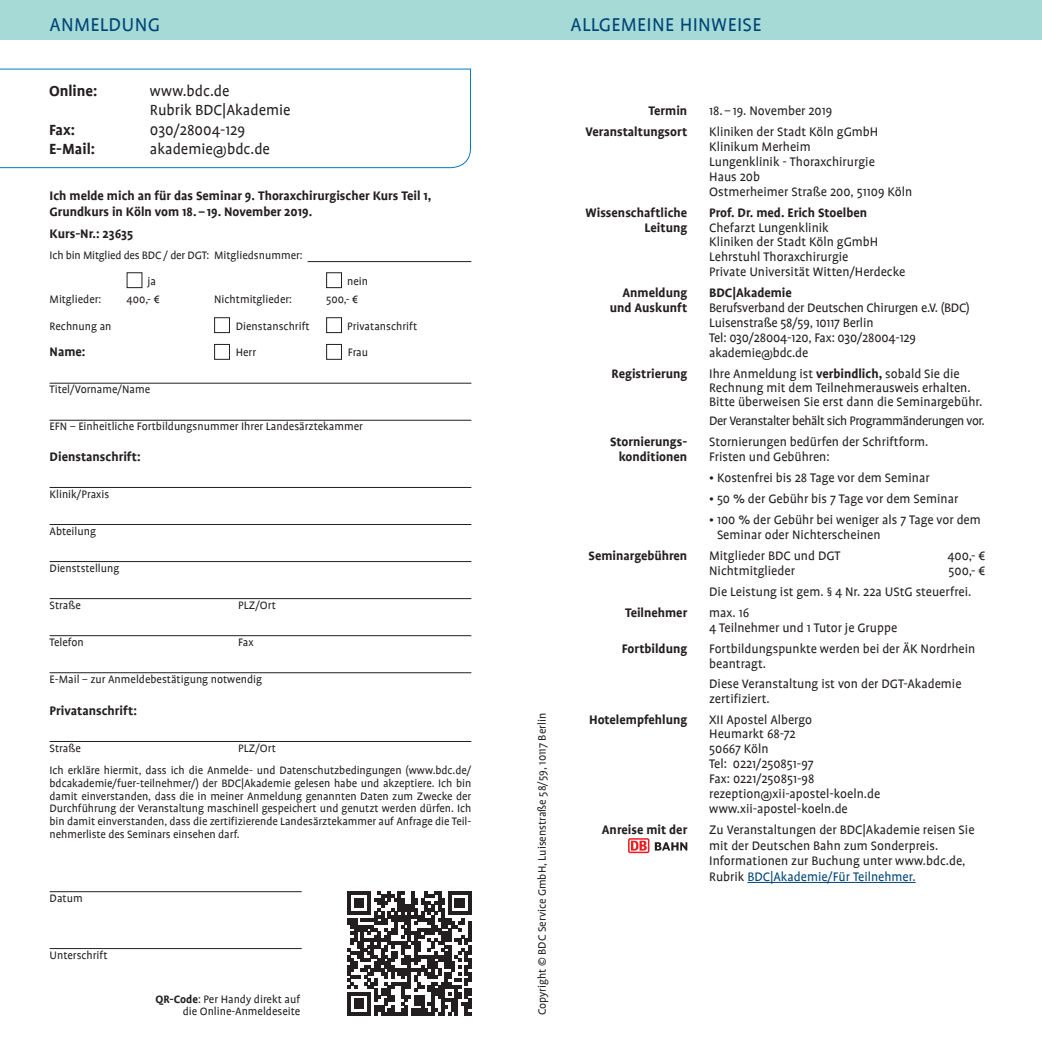
<style>
.page{position:relative;width:1042px;height:1042px;background:#fff}
.page>*{position:absolute;margin:0;border:0;box-sizing:border-box;transform-origin:0 0}
.t1{font:21px "Profile";letter-spacing:.015em;color:#004577}
.t2{font:16.62px/19.2px "Profile";color:#231f20}
.t3{font:700 16.62px "Profile";color:#231f20}
.t4{font:14px/14.9px "Profile";color:#231f20}
.t5{font:700 14px/14.9px "Profile";color:#231f20;text-align:right}
.t6{font:14px "Profile";letter-spacing:-.03em;color:#231f20}
.t7{font:12.25px/12.8px "Profile";color:#231f20;text-align:right}
.s1{font-weight:700}
.s2{color:#004577}
</style>
<div class="page">
<div style="left:0;top:0;width:1042px;height:40px;background:#a6dad6"></div>
<svg style="left:628px;top:838px;width:21px;height:15px"></svg>
<svg style="left:629px;top:839px;width:19px;height:12px"></svg>
<svg style="left:631px;top:841px;width:16px;height:9px"></svg>
<svg style="left:655px;top:842px;width:32px;height:8px"></svg>
<hr style="left:747px;top:882px;width:168px;height:1px;background:#004577">
<hr style="left:308px;top:261px;width:163px;height:1px;background:#231f20">
<hr style="left:50px;top:383px;width:421px;height:1px;background:#231f20">
<hr style="left:50px;top:420px;width:421px;height:1px;background:#231f20">
<hr style="left:50px;top:487px;width:421px;height:1px;background:#231f20">
<hr style="left:50px;top:524px;width:421px;height:1px;background:#231f20">
<hr style="left:50px;top:561px;width:421px;height:1px;background:#231f20">
<hr style="left:50px;top:598px;width:421px;height:1px;background:#231f20">
<hr style="left:50px;top:635px;width:421px;height:1px;background:#231f20">
<hr style="left:50px;top:672px;width:421px;height:1px;background:#231f20">
<hr style="left:50px;top:741px;width:421px;height:1px;background:#231f20">
<hr style="left:50px;top:891px;width:252px;height:1px;background:#231f20">
<hr style="left:50px;top:948px;width:252px;height:1px;background:#231f20">
<div style="left:127px;top:272px;width:15px;height:16px;border:1px solid #231f20"></div>
<div style="left:326px;top:272px;width:16px;height:16px;border:1px solid #231f20"></div>
<div style="left:214px;top:317px;width:16px;height:16px;border:1px solid #231f20"></div>
<div style="left:326px;top:317px;width:16px;height:16px;border:1px solid #231f20"></div>
<div style="left:214px;top:344px;width:16px;height:16px;border:1px solid #231f20"></div>
<div style="left:326px;top:344px;width:16px;height:16px;border:1px solid #231f20"></div>
<svg style="left:0;top:68px;width:471px;height:100px"></svg>
<svg style="left:347px;top:891px;width:124px;height:124px"></svg>
<h1 class="t1" style="left:50px;top:14px;width:112px">ANMELDUNG</h1>
<p class="t3" style="left:49px;top:82px;width:50px">Online:</p>
<p class="t2" style="left:150px;top:81px;width:142px">www.bdc.de<br>Rubrik BDC|Akademie</p>
<p class="t3" style="left:49px;top:120px;width:28px">Fax:</p>
<p class="t2" style="left:150px;top:120px;width:97px">030/28004-129</p>
<p class="t3" style="left:49px;top:140px;width:48px">E-Mail:</p>
<p class="t2" style="left:150px;top:139px;width:122px">akademie@bdc.de</p>
<p class="t5" style="left:50px;top:187px;width:383px;line-height:16.8px;text-align:left">Ich melde mich an für das Seminar 9. Thoraxchirurgischer Kurs Teil 1,<br>Grundkurs in Köln vom 18. – 19. November 2019.</p>
<p class="t5" style="left:50px;top:226px;width:85px">Kurs-Nr.: 23635</p>
<p class="t7" style="left:148px;top:242px;width:157px;line-height:25.7px;text-align:left;text-indent:-98px">Ich bin Mitglied des BDC / der DGT: Mitgliedsnummer: ja</p>
<p class="t7" style="left:347px;top:274px;width:22px">nein</p>
<p class="t7" style="left:50px;top:293px;width:53px">Mitglieder:</p>
<p class="t7" style="left:127px;top:293px;width:35px">400,- €</p>
<p class="t7" style="left:214px;top:293px;width:79px">Nichtmitglieder:</p>
<p class="t7" style="left:326px;top:293px;width:34px">500,- €</p>
<p class="t7" style="left:50px;top:319px;width:63px">Rechnung an</p>
<p class="t7" style="left:236px;top:319px;width:75px">Dienstanschrift</p>
<p class="t7" style="left:347px;top:319px;width:72px">Privatanschrift</p>
<p class="t5" style="left:50px;top:344px;width:37px">Name:</p>
<p class="t7" style="left:236px;top:346px;width:22px">Herr</p>
<p class="t7" style="left:348px;top:346px;width:22px">Frau</p>
<p class="t7" style="left:50px;top:383px;width:102px">Titel/Vorname/Name</p>
<p class="t7" style="left:50px;top:420px;width:315px">EFN – Einheitliche Fortbildungsnummer Ihrer Landesärztekammer</p>
<p class="t5" style="left:50px;top:449px;width:93px">Dienstanschrift:</p>
<p class="t7" style="left:50px;top:487px;width:61px">Klinik/Praxis</p>
<p class="t7" style="left:50px;top:524px;width:48px">Abteilung</p>
<p class="t7" style="left:50px;top:562px;width:71px">Dienststellung</p>
<p class="t7" style="left:50px;top:599px;width:33px">Straße</p>
<p class="t7" style="left:238px;top:599px;width:39px">PLZ/Ort</p>
<p class="t7" style="left:50px;top:636px;width:36px">Telefon</p>
<p class="t7" style="left:238px;top:636px;width:17px">Fax</p>
<p class="t7" style="left:50px;top:673px;width:214px">E-Mail – zur Anmeldebestätigung notwendig</p>
<p class="t5" style="left:50px;top:703px;width:89px">Privatanschrift:</p>
<p class="t7" style="left:50px;top:741px;width:33px">Straße</p>
<p class="t7" style="left:50px;top:736px;width:423px;line-height:22.6px;text-align:center">PLZ/Ort<br>Ich erkläre hiermit, dass ich die Anmelde- und Datenschutzbedingungen (www.bdc.de/</p>
<p class="t7" style="left:50px;top:777px;width:423px;text-align:justify">bdcakademie/fuer-teilnehmer/) der BDC|Akademie gelesen habe und akzeptiere. Ich bin damit einverstanden, dass die in meiner Anmeldung genannten Daten zum Zwecke der Durchführung der Veranstaltung maschinell gespeichert und genutzt werden dürfen. Ich bin damit einverstanden, dass die zertifizierende Landesärztekammer auf Anfrage die Teil&shy;nehmerliste des Seminars einsehen darf.</p>
<p class="t7" style="left:50px;top:892px;width:35px">Datum</p>
<p class="t7" style="left:50px;top:948px;width:60px">Unterschrift</p>
<p class="t7" style="left:156px;top:992px;width:146px"><span class="s1">QR-Code</span>: Per Handy direkt auf die Online-Anmeldeseite</p>
<h1 class="t1" style="left:570px;top:14px;width:192px">ALLGEMEINE HINWEISE</h1>
<p class="t7" style="left:536px;top:1015px;width:304px;rotate:-90deg">Copyright © BDC Service GmbH, Luisenstraße 58/59, 10117 Berlin</p>
<p class="t5" style="left:648px;top:103px;width:40px">Termin</p>
<p class="t4" style="left:709px;top:104px;width:125px">18. – 19. November 2019</p>
<p class="t5" style="left:586px;top:124px;width:103px">Veranstaltungsort</p>
<p class="t4" style="left:709px;top:125px;width:205px">Kliniken der Stadt Köln gGmbH<br>Klinikum Merheim<br>Lungenklinik - Thoraxchirurgie<br>Haus 20b<br>Ostmerheimer Straße 200, 51109 Köln</p>
<p class="t5" style="left:585px;top:205px;width:103px">Wissenschaftliche<br>Leitung</p>
<p class="t5" style="left:709px;top:205px;width:159px">Prof. Dr. med. Erich Stoelben</p>
<p class="t4" style="left:709px;top:220px;width:198px">Chefarzt Lungenklinik<br>Kliniken der Stadt Köln gGmbH<br>Lehrstuhl Thoraxchirurgie<br>Private Universität Witten/Herdecke</p>
<p class="t5" style="left:610px;top:285px;width:79px">Anmeldung und Auskunft</p>
<p class="t5" style="left:709px;top:285px;width:84px">BDC|Akademie</p>
<p class="t4" style="left:709px;top:300px;width:262px">Berufsverband der Deutschen Chirurgen e.V. (BDC)<br>Luisenstraße 58/59, 10117 Berlin<br>Tel: 030/28004-120, Fax: 030/28004-129 akademie@bdc.de</p>
<p class="t5" style="left:611px;top:366px;width:77px">Registrierung</p>
<p class="t4" style="left:709px;top:366px;width:275px;line-height:14px">Ihre Anmeldung ist <span class="s1">verbindlich,</span> sobald Sie die<br>Rechnung mit dem Teilnehmerausweis erhalten.<br>Bitte überweisen Sie erst dann die Seminargebühr.</p>
<p class="t6" style="left:709px;top:413px;width:277px">Der Veranstalter behält sich Programmänderungen vor.</p>
<p class="t5" style="left:610px;top:433px;width:79px;line-height:15.8px">Stornierungs&shy;konditionen</p>
<p class="t4" style="left:709px;top:433px;width:221px;line-height:15.8px">Stornierungen bedürfen der Schriftform.<br>Fristen und Gebühren:</p>
<p class="t4" style="left:709px;top:470px;width:222px">• Kostenfrei bis 28 Tage vor dem Seminar</p>
<p class="t4" style="left:709px;top:491px;width:251px">• 50 % der Gebühr bis 7 Tage vor dem Seminar</p>
<p class="t4" style="left:717px;top:511px;width:265px;line-height:15.8px;text-indent:-8px">• 100 % der Gebühr bei weniger als 7 Tage vor dem<br>Seminar oder Nichterscheinen</p>
<p class="t5" style="left:588px;top:548px;width:100px">Seminargebühren</p>
<p class="t4" style="left:709px;top:549px;width:133px">Mitglieder BDC und DGT</p>
<p class="t4" style="left:947px;top:549px;width:39px">400,- €</p>
<p class="t4" style="left:709px;top:563px;width:87px">Nichtmitglieder</p>
<p class="t4" style="left:709px;top:560px;width:278px;line-height:21px;text-indent:239px">500,- €<br>Die Leistung ist gem. § 4 Nr. 22a UStG steuerfrei.</p>
<p class="t5" style="left:625px;top:605px;width:64px">Teilnehmer</p>
<p class="t4" style="left:709px;top:605px;width:190px">max. 16<br>4 Teilnehmer und 1 Tutor je Gruppe</p>
<p class="t5" style="left:622px;top:641px;width:67px">Fortbildung</p>
<p class="t4" style="left:709px;top:641px;width:268px">Fortbildungspunkte werden bei der ÄK Nordrhein beantragt.</p>
<p class="t4" style="left:709px;top:676px;width:254px">Diese Veranstaltung ist von der DGT-Akademie zertifiziert.</p>
<p class="t5" style="left:589px;top:712px;width:100px">Hotelempfehlung</p>
<p class="t4" style="left:709px;top:712px;width:173px">XII Apostel Albergo<br>Heumarkt 68-72<br>50667 Köln<br>Tel: 0221/250851-97<br>Fax: 0221/250851-98 rezeption@xii-apostel-koeln.de www.xii-apostel-koeln.de</p>
<p class="t5" style="left:602px;top:822px;width:87px">Anreise mit der</p>
<p class="t4" style="left:709px;top:822px;width:267px;line-height:15.8px">Zu Veranstaltungen der BDC|Akademie reisen Sie mit der Deutschen Bahn zum Sonderpreis.<br>Informationen zur Buchung unter www.bdc.de, Rubrik <span class="s2">BDC|Akademie/Für Teilnehmer.</span></p>
</div>
